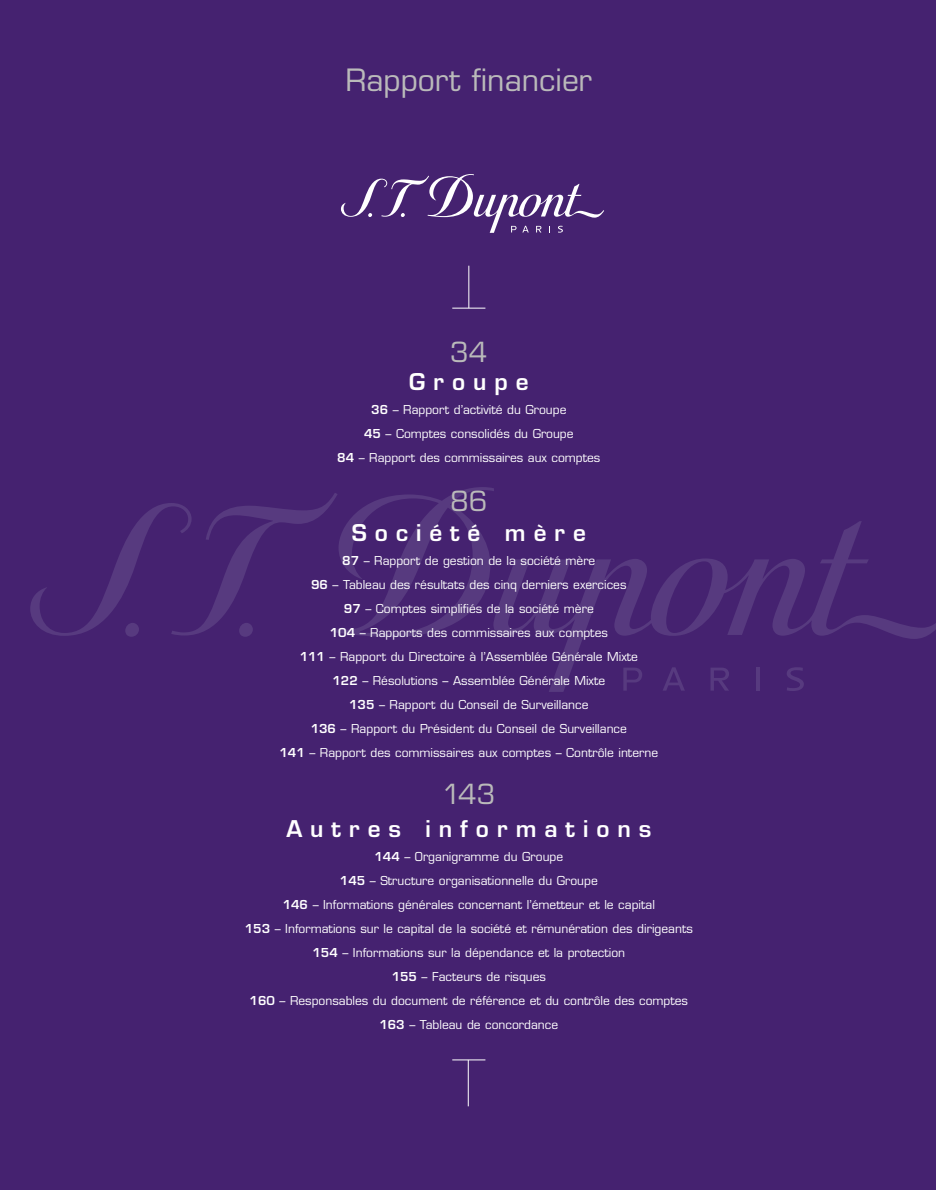
<style>
.page{position:relative;width:936px;height:1190px;background:#fff}
.page>*{position:absolute;margin:0;border:0;box-sizing:border-box;transform-origin:0 0}
.t1{font:30px "Eurostile";color:#bababa}
.t2{font:27px "Eurostile";color:#bababa}
.t3{font:600 22.5px "Eurostile";letter-spacing:.35em;color:#fff}
.t4{font:12px/24px "Eurostile";color:#fff;text-align:center}
.s1{font-weight:600}
</style>
<div class="page">
<div style="left:0;top:0;width:936px;height:1189px;background:#452270"></div>
<svg style="left:30px;top:487px;width:906px;height:205px"></svg>
<hr style="left:452px;top:308px;width:33px;height:1px;background:#fff">
<hr style="left:468px;top:266px;width:1px;height:42px;background:#fff">
<hr style="left:468px;top:1059px;width:1px;height:47px;background:#fff">
<hr style="left:452px;top:1059px;width:33px;height:1px;background:#fff">
<svg style="left:341px;top:174px;width:263px;height:59px"></svg>
<h1 class="t1" style="left:345px;top:69px;width:248px">Rapport financier</h1>
<h2 class="t2" style="left:450px;top:342px;width:39px">34</h2>
<h3 class="t3" style="left:409px;top:373px;width:121px">Groupe</h3>
<p class="t4" style="left:337px;top:399px;width:265px"><span class="s1">36</span> – Rapport d’activité du Groupe<br><span class="s1">45</span> – Comptes consolidés du Groupe<br><span class="s1">84</span> – Rapport des commissaires aux comptes</p>
<h2 class="t2" style="left:450px;top:491px;width:39px">86</h2>
<h3 class="t3" style="left:352px;top:524px;width:236px">Société mère</h3>
<p class="t4" style="left:279px;top:550px;width:380px"><span class="s1">87</span> – Rapport de gestion de la société mère<br><span class="s1">96</span> – Tableau des résultats des cinq derniers exercices<br><span class="s1">97</span> – Comptes simplifiés de la société mère<br><span class="s1">104</span> – Rapports des commissaires aux comptes<br><span class="s1">111</span> – Rapport du Directoire à l’Assemblée Générale Mixte<br><span class="s1">122</span> – Résolutions – Assemblée Générale Mixte<br><span class="s1">135</span> – Rapport du Conseil de Surveillance<br><span class="s1">136</span> – Rapport du Président du Conseil de Surveillance<br><span class="s1">141</span> – Rapport des commissaires aux comptes – Contrôle interne</p>
<h2 class="t2" style="left:442px;top:783px;width:55px">143</h2>
<h3 class="t3" style="left:286px;top:820px;width:366px">Autres informations</h3>
<p class="t4" style="left:245px;top:846px;width:450px"><span class="s1">144</span> – Organigramme du Groupe<br><span class="s1">145</span> – Structure organisationnelle du Groupe<br><span class="s1">146</span> – Informations générales concernant l’émetteur et le capital<br><span class="s1">153</span> – Informations sur le capital de la société et rémunération des dirigeants <span class="s1">154</span> – Informations sur la dépendance et la protection<br><span class="s1">155</span> – Facteurs de risques<br><span class="s1">160</span> – Responsables du document de référence et du contrôle des comptes <span class="s1">163</span> – Tableau de concordance</p>
</div>
